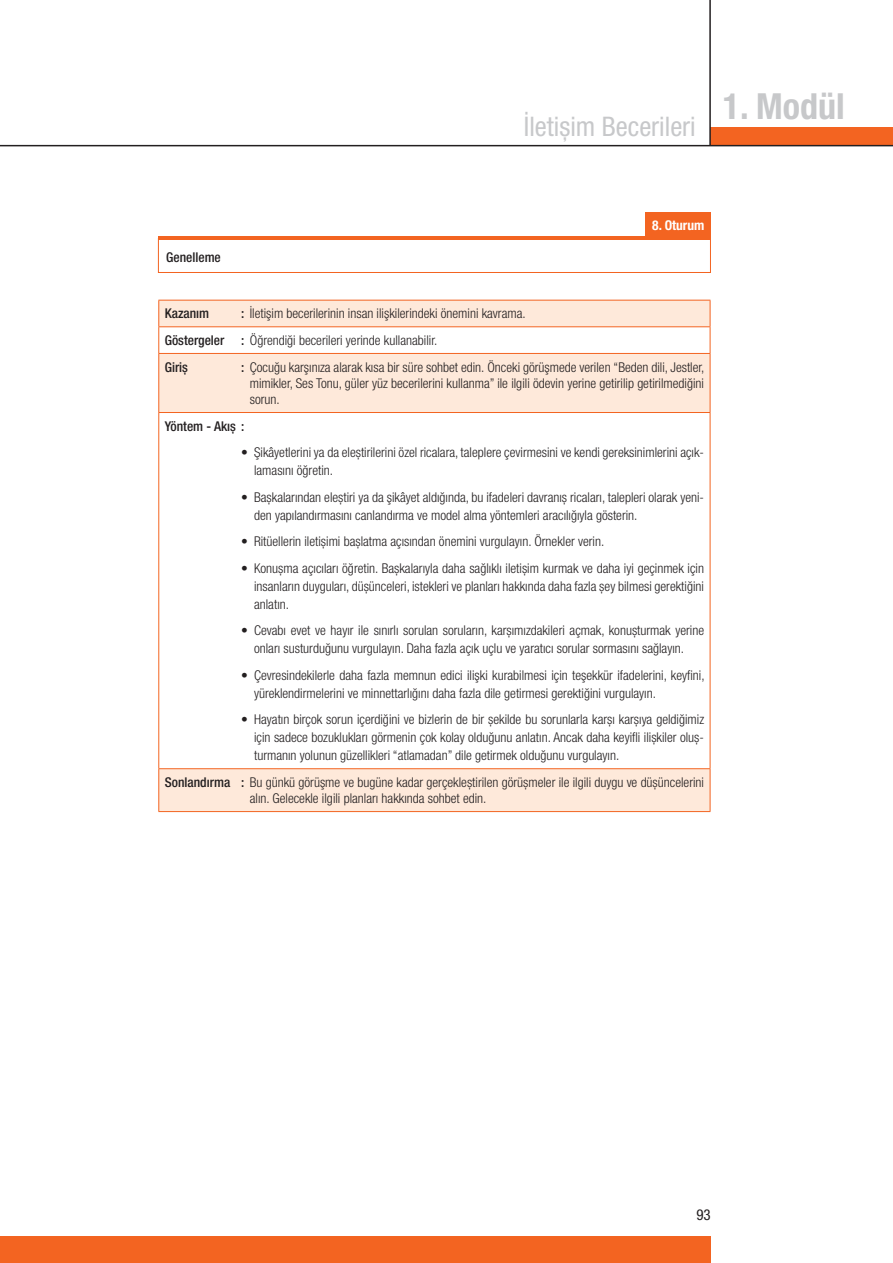
<style>
.page{position:relative;width:893px;height:1263px;background:#fff}
.page>*{position:absolute;margin:0;border:0;box-sizing:border-box;transform-origin:0 0}
.t1{font:700 condensed 36px "Helvetica Neue LT Pro";color:#c7c8ca}
.t2{font:condensed 27px "Helvetica Neue LT Pro";color:#c7c8ca}
.t3{font:condensed 15px "Helvetica Neue LT Pro";color:#231f20}
.t4{font:300 condensed 13.5px/18px "Helvetica Neue LT Pro";color:#231f20}
.t5{font:500 condensed 13.5px "Helvetica Neue LT Pro";color:#231f20}
.t6{font:700 condensed 13.5px "Helvetica Neue LT Pro";color:#fff}
.s1{font-weight:500}
</style>
<div class="page">
<div style="left:710px;top:127px;width:183px;height:19px;background:#f36421"></div>
<hr style="left:0;top:145px;width:893px;height:1px;background:#231f20">
<hr style="left:709px;top:0;width:2px;height:146px;background:#231f20">
<div style="left:0;top:1236px;width:711px;height:27px;background:#f36421"></div>
<div style="left:158px;top:238px;width:553px;height:35px;border:1px solid #f36421"></div>
<div style="left:646px;top:213px;width:65px;height:25px;background:#f36421"></div>
<hr style="left:158px;top:236px;width:553px;height:4px;background:#f36421">
<div style="left:159px;top:301px;width:551px;height:510px;background:#fee9da"></div>
<svg style="left:159px;top:327px;width:551px;height:441px"></svg>
<hr style="left:158px;top:300px;width:552px;height:1px;background:#f36421">
<hr style="left:158px;top:326px;width:552px;height:1px;background:#f36421">
<svg style="left:158px;top:300px;width:1px;height:53px"></svg>
<svg style="left:710px;top:300px;width:1px;height:53px"></svg>
<hr style="left:158px;top:353px;width:552px;height:1px;background:#f36421">
<hr style="left:158px;top:354px;width:1px;height:58px;background:#f36421">
<hr style="left:710px;top:354px;width:1px;height:58px;background:#f36421">
<hr style="left:158px;top:412px;width:552px;height:1px;background:#f36421">
<hr style="left:158px;top:413px;width:1px;height:355px;background:#f36421">
<hr style="left:710px;top:413px;width:1px;height:355px;background:#f36421">
<hr style="left:158px;top:768px;width:552px;height:1px;background:#f36421">
<hr style="left:158px;top:769px;width:1px;height:42px;background:#f36421">
<hr style="left:710px;top:769px;width:1px;height:42px;background:#f36421">
<hr style="left:158px;top:811px;width:552px;height:1px;background:#f36421">
<h2 class="t2" style="left:524px;top:111px;width:173px">İletişim Becerileri</h2>
<h1 class="t1" style="left:723px;top:85px;width:123px">1. Modül</h1>
<p class="t5" style="left:166px;top:249px;width:56px">Genelleme</p>
<p class="t6" style="left:652px;top:217px;width:54px">8. Oturum</p>
<p class="t4" style="left:165px;top:300px;width:362px;line-height:26.7px;text-indent:77px"><span class="s1">:</span> İletişim becerilerinin insan ilişkilerindeki önemini kavrama.<br><span class="s1">Göstergeler :</span> Öğrendiği becerileri yerinde kullanabilir.<br><span class="s1">Giriş</span></p>
<p class="t5" style="left:165px;top:305px;width:46px">Kazanım</p>
<p class="t4" style="left:250px;top:359px;width:456px;line-height:16.2px;text-align:justify;text-indent:-9px"><span class="s1">:</span> Çocuğu karşınıza alarak kısa bir süre sohbet edin. Önceki görüşmede verilen “Beden dili, Jestler, mimikler, Ses Tonu, güler yüz becerilerini kullanma” ile ilgili ödevin yerine getirilip getirilmediğini sorun.</p>
<p class="t5" style="left:165px;top:418px;width:81px">Yöntem - Akış :</p>
<p class="t4" style="left:254px;top:443px;width:451px;text-indent:-13px">• Şikâyetlerini ya da eleştirilerini özel ricalara, taleplere çevirmesini ve kendi gereksinimlerini açık&shy;lamasını öğretin.</p>
<p class="t4" style="left:254px;top:488px;width:452px;text-indent:-13px">• Başkalarından eleştiri ya da şikâyet aldığında, bu ifadeleri davranış ricaları, talepleri olarak yeni&shy;den yapılandırmasını canlandırma ve model alma yöntemleri aracılığıyla gösterin.</p>
<p class="t4" style="left:241px;top:532px;width:364px">• Ritüellerin iletişimi başlatma açısından önemini vurgulayın. Örnekler verin.</p>
<p class="t4" style="left:254px;top:559px;width:451px;text-align:justify;text-indent:-13px">• Konuşma açıcıları öğretin. Başkalarıyla daha sağlıklı iletişim kurmak ve daha iyi geçinmek için insanların duyguları, düşünceleri, istekleri ve planları hakkında daha fazla şey bilmesi gerektiğini anlatın.</p>
<p class="t4" style="left:241px;top:621px;width:464px;text-align:center">• Cevabı evet ve hayır ile sınırlı sorulan soruların, karşımızdakileri açmak, konuşturmak yerine onları susturduğunu vurgulayın. Daha fazla açık uçlu ve yaratıcı sorular sormasını sağlayın.</p>
<p class="t4" style="left:254px;top:666px;width:452px;text-indent:-13px">• Çevresindekilerle daha fazla memnun edici ilişki kurabilmesi için teşekkür ifadelerini, keyfini, yüreklendirmelerini ve minnettarlığını daha fazla dile getirmesi gerektiğini vurgulayın.</p>
<p class="t4" style="left:254px;top:710px;width:451px;text-align:justify;text-indent:-13px">• Hayatın birçok sorun içerdiğini ve bizlerin de bir şekilde bu sorunlarla karşı karşıya geldiğimiz için sadece bozuklukları görmenin çok kolay olduğunu anlatın. Ancak daha keyifli ilişkiler oluş&shy;turmanın yolunun güzellikleri “atlamadan” dile getirmek olduğunu vurgulayın.</p>
<p class="t4" style="left:250px;top:774px;width:456px;line-height:16.2px;text-indent:-85px"><span class="s1">Sonlandırma :</span> Bu günkü görüşme ve bugüne kadar gerçekleştirilen görüşmeler ile ilgili duygu ve düşüncelerini alın. Gelecekle ilgili planları hakkında sohbet edin.</p>
<p class="t3" style="left:696px;top:1206px;width:16px">93</p>
</div>
